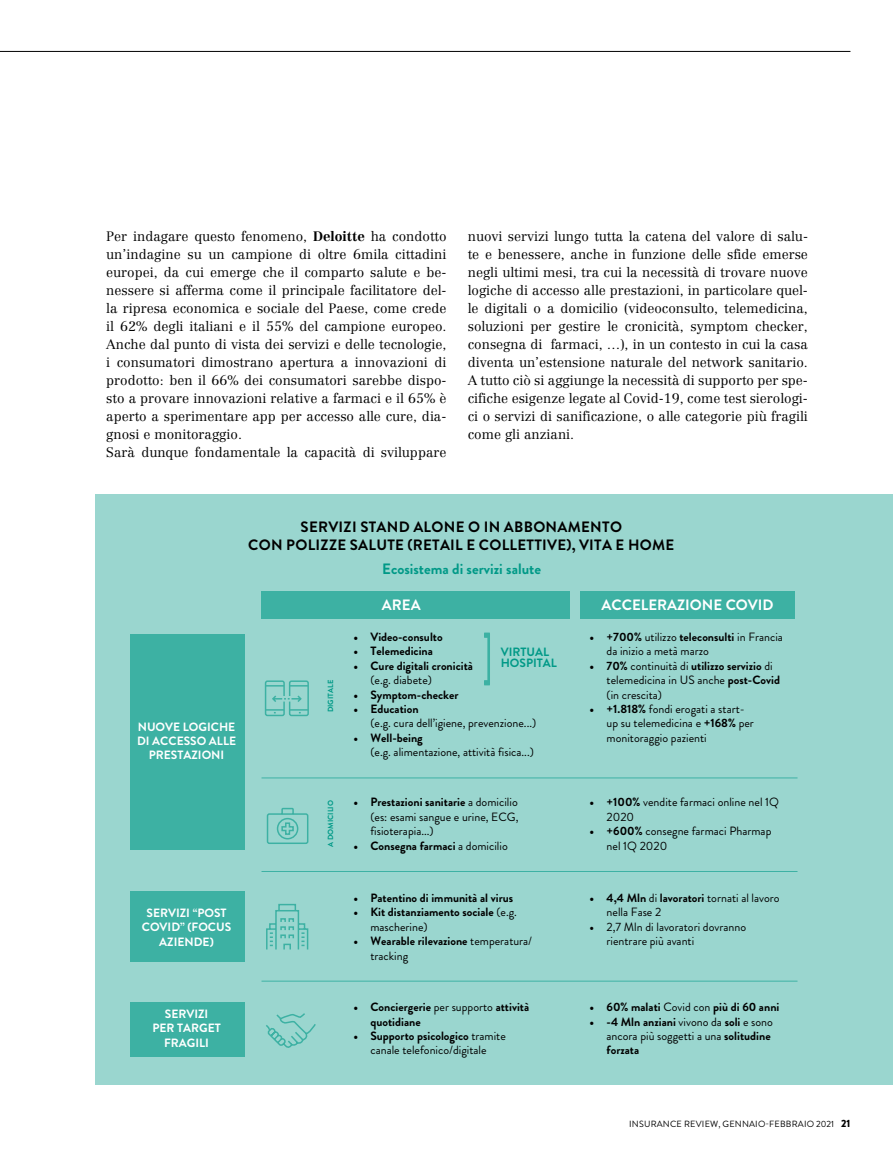
<style>
.page{position:relative;width:893px;height:1170px;background:#fff}
.page>*{position:absolute;margin:0;border:0;box-sizing:border-box;transform-origin:0 0}
.t1{font:700 15px/18px "Brandon Grotesque";letter-spacing:.02em;color:#000;text-align:center}
.t2{font:700 15px "Brandon Grotesque";color:#009987}
.t3{font:700 15px "Brandon Grotesque";color:#fff}
.t4{font:300 13.5px/18px "Centennial LT Std";color:#000}
.t5{font:12px/14.4px "Brandon Grotesque";color:#000}
.t6{font:700 12px/14.4px "Brandon Grotesque";color:#000}
.t7{font:700 12px/14.4px "Brandon Grotesque";color:#fff;text-align:center}
.t8{font:700 12px/10.5px "Brandon Grotesque";color:#009987}
.t9{font:9px "Brandon Grotesque";letter-spacing:.02em;color:#000}
.t10{font:700 7.5px "Brandon Grotesque";color:#009987}
.s1{font-weight:700}
.s2{font-family:"Minion Pro"}
.s3{font-weight:400}
.s4{font-family:"Minion Pro";font-weight:700}
.s5{font-weight:900;font-size:10.5px}
</style>
<div class="page">
<div style="left:96px;top:494px;width:797px;height:590px;background:#9ad6cf"></div>
<div style="left:261px;top:591px;width:309px;height:27px;background:#3db1a3"></div>
<div style="left:581px;top:591px;width:214px;height:27px;background:#3db1a3"></div>
<hr style="left:0;top:51px;width:850px;height:1px;background:#000">
<div style="left:130px;top:634px;width:114px;height:215px;background:#3db1a3"></div>
<div style="left:130px;top:891px;width:114px;height:70px;background:#3db1a3"></div>
<div style="left:130px;top:1002px;width:114px;height:54px;background:#3db1a3"></div>
<svg style="left:484px;top:632px;width:6px;height:53px"></svg>
<hr style="left:261px;top:777px;width:536px;height:1px;background:#009987">
<hr style="left:261px;top:871px;width:536px;height:1px;background:#009987">
<hr style="left:261px;top:980px;width:536px;height:1px;background:#009987">
<div style="left:265px;top:680px;width:20px;height:36px;border:2px solid #009987;border-radius:2px"></div>
<svg style="left:266px;top:685px;width:18px;height:1px"></svg>
<svg style="left:266px;top:709px;width:18px;height:4px"></svg>
<div style="left:289px;top:680px;width:20px;height:36px;border:2px solid #009987;border-radius:2px"></div>
<svg style="left:290px;top:685px;width:18px;height:1px"></svg>
<svg style="left:290px;top:709px;width:18px;height:4px"></svg>
<svg style="left:272px;top:693px;width:30px;height:10px"></svg>
<svg style="left:266px;top:1013px;width:50px;height:35px"></svg>
<svg style="left:266px;top:903px;width:43px;height:47px"></svg>
<svg style="left:266px;top:807px;width:43px;height:37px"></svg>
<p class="t4" style="left:106px;top:227px;width:342px">Per indagare questo fenomeno, <span class="s1">Deloitte</span> ha condotto un’indagine su un campione di oltre 6mila cittadini europei, da cui emerge che il comparto salute e be&shy;nessere si afferma come il principale facilitatore del&shy;la ripresa economica e sociale del Paese, come crede il 62% degli italiani e il 55% del campione europeo.<br>Anche dal punto di vista dei servizi e delle tecnologie, i consumatori dimostrano apertura a innovazioni di prodotto: ben il 66% dei consumatori sarebbe dispo&shy;sto a provare innovazioni relative a farmaci e il 65% è aperto a sperimentare app per accesso alle cure, dia&shy;gnosi e monitoraggio.<br>Sarà dunque fondamentale la capacità di sviluppare</p>
<p class="t4" style="left:468px;top:227px;width:342px;text-align:justify">nuovi servizi lungo tutta la catena del valore di salu&shy;te e benessere, anche in funzione delle sfide emerse negli ultimi mesi, tra cui la necessità di trovare nuove logiche di accesso alle prestazioni, in particolare quel&shy;le digitali o a domicilio (videoconsulto, telemedicina, soluzioni per gestire le cronicità, symptom checker, consegna di farmaci, …), in un contesto in cui la casa diventa un’estensione naturale del network sanitario.<br>A tutto ciò si aggiunge la necessità di supporto per spe&shy;cifiche esigenze legate al Covid-19, come test sierologi&shy;ci o servizi di sanificazione, o alle categorie più fragili come gli anziani.</p>
<p class="t7" style="left:137px;top:719px;width:101px">NUOVE LOGICHE<br>DI ACCESSO ALLE<br>PRESTAZIONI</p>
<p class="t1" style="left:248px;top:518px;width:428px">SERVIZI STAND ALONE O IN ABBONAMENTO<br>CON POLIZZE SALUTE (RETAIL E COLLETTIVE), VITA E HOME</p>
<p class="t2" style="left:382px;top:558px;width:160px">Ecosistema di servizi salute</p>
<p class="t3" style="left:382px;top:594px;width:40px">AREA</p>
<p class="t3" style="left:602px;top:594px;width:174px">ACCELERAZIONE COVID</p>
<p class="t10" style="left:325px;top:712px;width:34px;rotate:-90deg">DIGITALE</p>
<p class="t10" style="left:325px;top:846px;width:48px;rotate:-90deg">A DOMICILIO</p>
<p class="t6" style="left:353px;top:630px;width:91px"><span class="s2">•</span> Video-consulto</p>
<p class="t6" style="left:353px;top:644px;width:81px"><span class="s2">•</span> Telemedicina</p>
<p class="t6" style="left:370px;top:658px;width:104px;text-indent:-17px"><span class="s2">•</span> Cure digitali cronicità <span class="s3">(e.g. diabete)</span></p>
<p class="t6" style="left:353px;top:687px;width:107px"><span class="s2">•</span> Symptom-checker</p>
<p class="t5" style="left:370px;top:702px;width:167px;text-indent:-17px"><span class="s4">•</span> <span class="s1">Education<br></span>(e.g. cura dell’igiene, prevenzione...)</p>
<p class="t5" style="left:370px;top:730px;width:165px;text-indent:-17px"><span class="s4">•</span> <span class="s1">Well-being<br></span>(e.g. alimentazione, attività fisica...)</p>
<p class="t5" style="left:370px;top:795px;width:150px;text-align:justify;text-indent:-17px"><span class="s4">•</span> <span class="s1">Prestazioni sanitarie</span> a domicilio (es: esami sangue e urine, ECG, fisioterapia...)</p>
<p class="t6" style="left:353px;top:838px;width:156px"><span class="s2">•</span> Consegna farmaci <span class="s3">a domicilio</span></p>
<p class="t8" style="left:501px;top:647px;width:58px">VIRTUAL<br>HOSPITAL</p>
<p class="t5" style="left:607px;top:630px;width:178px;text-indent:-17px"><span class="s4">•</span> <span class="s1">+700%</span> utilizzo <span class="s1">teleconsulti</span> in Francia da inizio a metà marzo</p>
<p class="t5" style="left:607px;top:658px;width:175px;text-indent:-17px"><span class="s4">•</span> <span class="s1">70%</span> continuità di <span class="s1">utilizzo servizio</span> di telemedicina in US anche <span class="s1">post-Covid </span>(in crescita)</p>
<p class="t5" style="left:607px;top:702px;width:149px;text-indent:-17px"><span class="s4">•</span> <span class="s1">+1.818%</span> fondi erogati a start&shy;up su telemedicina e <span class="s1">+168%</span> per monitoraggio pazienti</p>
<p class="t5" style="left:607px;top:795px;width:174px;text-indent:-17px"><span class="s4">•</span> <span class="s1">+100%</span> vendite farmaci online nel 1Q<br>2020</p>
<p class="t5" style="left:607px;top:824px;width:166px;text-indent:-17px"><span class="s4">•</span> <span class="s1">+600%</span> consegne farmaci Pharmap nel 1Q 2020</p>
<p class="t7" style="left:142px;top:905px;width:91px">SERVIZI “POST<br>COVID” (FOCUS<br>AZIENDE)</p>
<p class="t7" style="left:152px;top:1006px;width:70px">SERVIZI<br>PER TARGET<br>FRAGILI</p>
<p class="t6" style="left:353px;top:890px;width:161px"><span class="s2">•</span> Patentino di immunità al virus</p>
<p class="t6" style="left:370px;top:905px;width:148px;text-indent:-17px"><span class="s2">•</span> Kit distanziamento sociale <span class="s3">(e.g. mascherine)</span></p>
<p class="t5" style="left:370px;top:933px;width:163px;text-indent:-17px"><span class="s4">•</span> <span class="s1">Wearable rilevazione</span> temperatura/ tracking</p>
<p class="t6" style="left:370px;top:999px;width:160px;text-indent:-17px"><span class="s2">•</span> Conciergerie <span class="s3">per supporto</span> attività quotidiane</p>
<p class="t5" style="left:353px;top:1028px;width:154px;text-align:center"><span class="s4">•</span> <span class="s1">Supporto psicologico</span> tramite canale telefonico/digitale</p>
<p class="t5" style="left:607px;top:890px;width:175px;text-indent:-17px"><span class="s4">•</span> <span class="s1">4,4 Mln</span> di <span class="s1">lavoratori</span> tornati al lavoro nella Fase 2</p>
<p class="t5" style="left:607px;top:919px;width:141px;text-indent:-17px"><span class="s2">•</span> 2,7 Mln di lavoratori dovranno rientrare più avanti</p>
<p class="t6" style="left:590px;top:999px;width:191px"><span class="s2">•</span> 60% malati <span class="s3">Covid con</span> più di 60 anni</p>
<p class="t5" style="left:607px;top:1014px;width:168px;text-indent:-17px"><span class="s4">•</span> <span class="s1">-4 Mln anziani</span> vivono da <span class="s1">soli</span> e sono ancora più soggetti a una <span class="s1">solitudine forzata</span></p>
<p class="t9" style="left:629px;top:1117px;width:223px">INSURANCE REVIEW, GENNAIO-FEBBRAIO 2021 <span class="s5">21</span></p>
</div>
